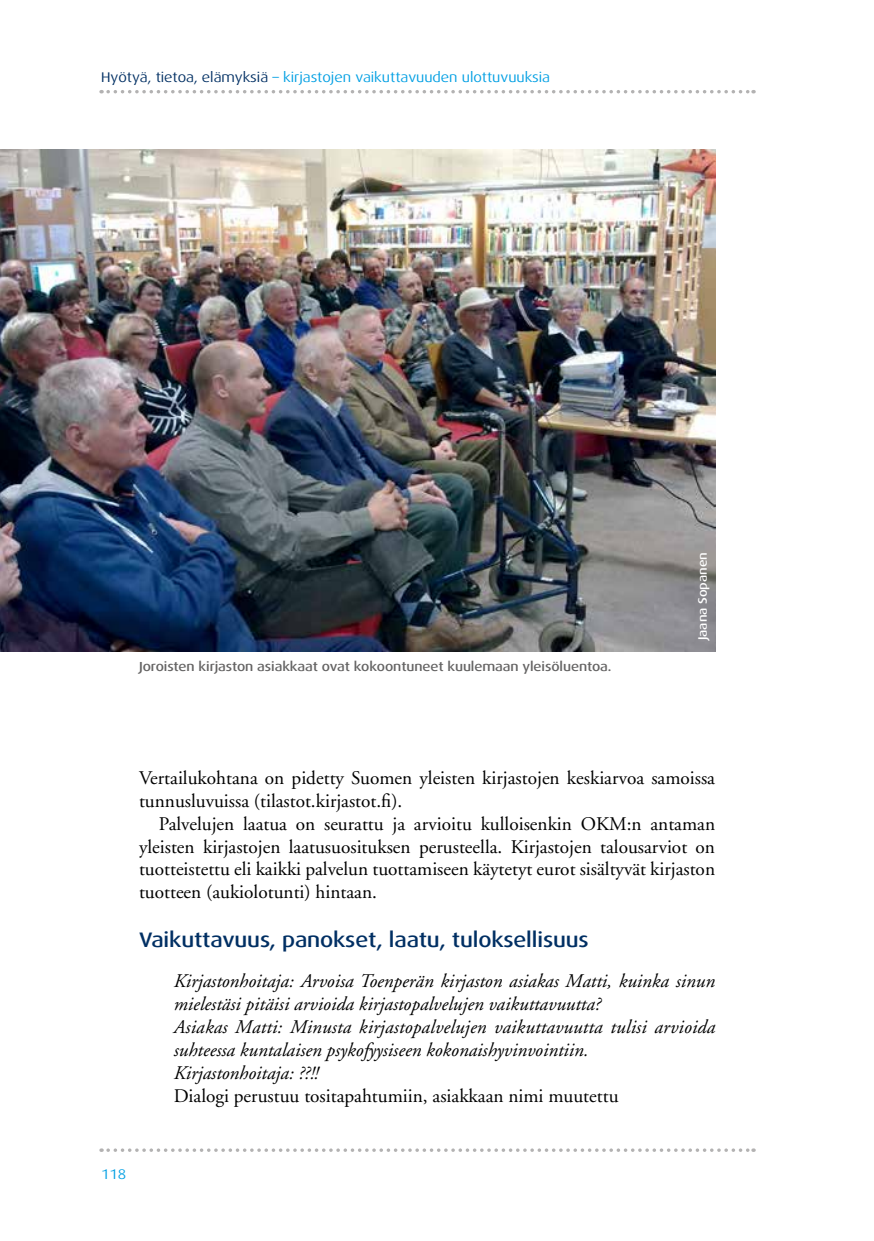
<style>
.page{position:relative;width:874px;height:1241px;background:#fff}
.page>*{position:absolute;margin:0;border:0;box-sizing:border-box;transform-origin:0 0}
.t1{font:500 21px "Dax Wide";letter-spacing:-.005em;color:#002f63}
.t2{font:19.25px/22.8px "Adobe Garamond";color:#000}
.t3{font:italic 19.25px/23.1px "Adobe Garamond";color:#000}
.t4{font:14px "Dax Wide";color:#009fe3}
.t5{font:500 13.12px "Dax Wide";letter-spacing:-.005em;color:#646363}
.t6{font:500 12.25px "Dax Wide";letter-spacing:-.005em;color:#fff}
.s1{color:#002f63}
</style>
<div class="page">
<svg style="left:108px;top:90px;width:645px;height:3px"></svg>
<svg style="left:108px;top:1148px;width:645px;height:3px"></svg>
<img style="left:0;top:149px;width:714px;height:502px">
<p class="t4" style="left:101px;top:69px;width:450px"><span class="s1">Hyötyä, tietoa, elämyksiä</span> – kirjastojen vaikuttavuuden ulottuvuuksia</p>
<p class="t5" style="left:139px;top:658px;width:473px">Joroisten kirjaston asiakkaat ovat kokoontuneet kuulemaan yleisöluentoa.</p>
<p class="t6" style="left:695px;top:640px;width:89px;rotate:-90deg">Jaana Sopanen</p>
<p class="t2" style="left:139px;top:767px;width:577px">Vertailukohtana on pidetty Suomen yleisten kirjastojen keskiarvoa samoissa tunnusluvuissa (tilastot.kirjastot.fi).</p>
<p class="t2" style="left:139px;top:812px;width:577px;text-align:justify;text-indent:20px">Palvelujen laatua on seurattu ja arvioitu kulloisenkin OKM:n antaman yleisten kirjastojen laatusuosituksen perusteella. Kirjastojen talousarviot on tuotteistettu eli kaikki palvelun tuottamiseen käytetyt eurot sisältyvät kirjaston tuotteen (aukiolotunti) hintaan.</p>
<p class="t1" style="left:139px;top:927px;width:451px">Vaikuttavuus, panokset, laatu, tuloksellisuus</p>
<p class="t3" style="left:174px;top:969px;width:543px">Kirjastonhoitaja: Arvoisa Toenperän kirjaston asiakas Matti, kuinka sinun mielestäsi pitäisi arvioida kirjastopalvelujen vaikuttavuutta?<br>Asiakas Matti: Minusta kirjastopalvelujen vaikuttavuutta tulisi arvioida suhteessa kuntalaisen psykofyysiseen kokonaishyvinvointiin.<br>Kirjastonhoitaja: ??!!</p>
<p class="t2" style="left:174px;top:1084px;width:446px">Dialogi perustuu tositapahtumiin, asiakkaan nimi muutettu</p>
<p class="t4" style="left:101px;top:1165px;width:27px">118</p>
</div>
